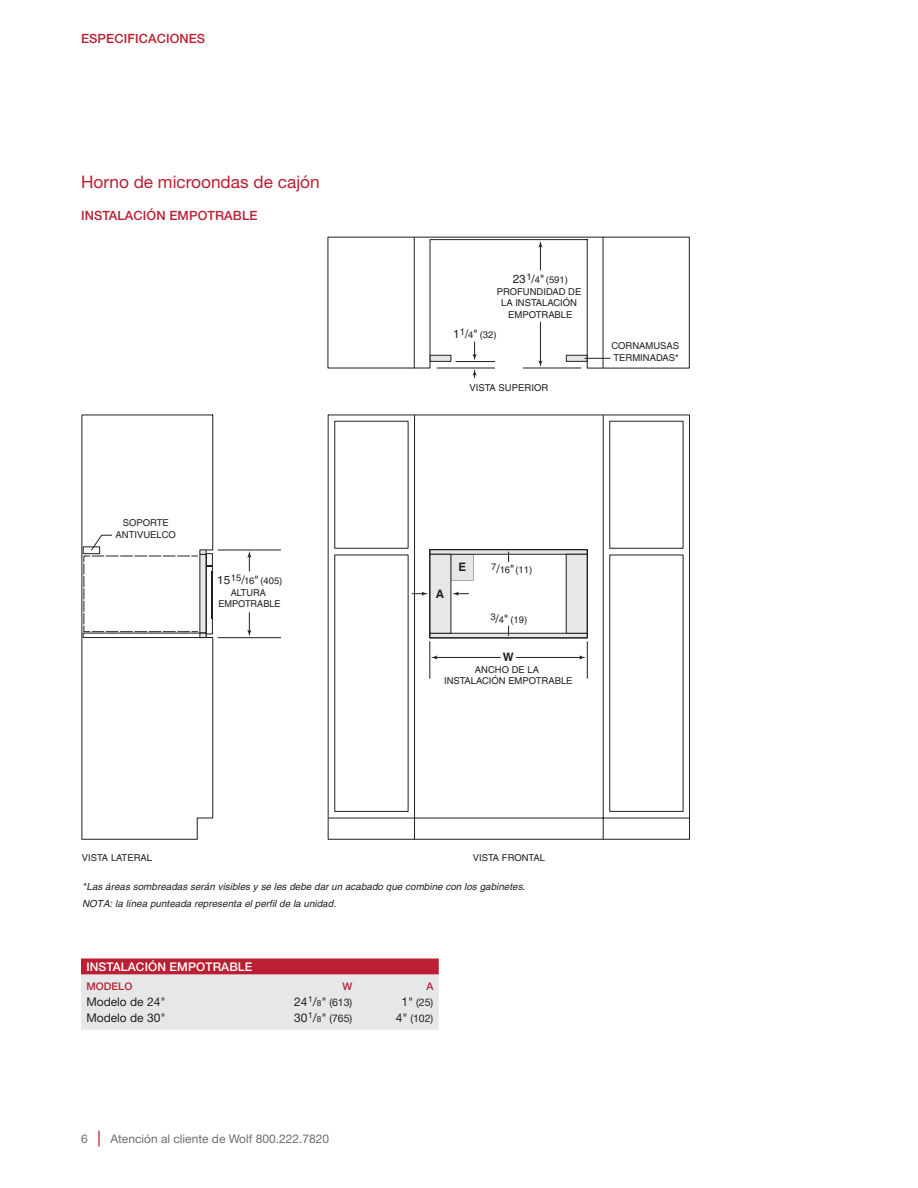
<style>
.page{position:relative;width:918px;height:1188px;background:#fff}
.page>*{position:absolute;margin:0;border:0;box-sizing:border-box;transform-origin:0 0}
.t1{font:17.25px "Helvetica Neue LT Std";color:#ba1f33}
.t2{font:500 12.75px "Helvetica Neue LT Std";letter-spacing:.01em;color:#ba1f33}
.t3{font:12px "Helvetica Neue LT Std";color:#6c6d70}
.t4{font:12px "Helvetica Neue LT Std";color:#231f20}
.t5{font:500 12px "Helvetica Neue LT Std";letter-spacing:.01em;color:#fff}
.t6{font:700 11.7px "Helvetica";color:#231f20}
.t7{font:10.5px "Helvetica Neue LT Std";color:#231f20}
.t8{font:500 10.5px "Helvetica Neue LT Std";letter-spacing:.01em;color:#ba1f33}
.t9{font:italic 9.75px/17.1px "Helvetica";letter-spacing:.005em;color:#231f20}
.t10{font:9.45px/11.7px "Helvetica";color:#231f20;text-align:center}
.s1{font-size:11.7px}
.s2{font-size:12px}
.s3{font-size:8.4px}
.s4{font-weight:500;font-size:15.6px;color:#ba1f33}
</style>
<div class="page">
<svg style="left:81px;top:414px;width:609px;height:426px"></svg>
<svg style="left:327px;top:237px;width:363px;height:132px"></svg>
<svg style="left:538px;top:360px;width:5px;height:7px"></svg>
<hr style="left:540px;top:322px;width:1px;height:40px;background:#231f20">
<svg style="left:538px;top:241px;width:5px;height:29px"></svg>
<hr style="left:523px;top:368px;width:58px;height:1px;background:#231f20">
<hr style="left:437px;top:368px;width:58px;height:1px;background:#231f20">
<hr style="left:456px;top:361px;width:39px;height:1px;background:#231f20">
<svg style="left:473px;top:342px;width:4px;height:19px"></svg>
<svg style="left:473px;top:369px;width:4px;height:9px"></svg>
<svg style="left:247px;top:613px;width:4px;height:24px"></svg>
<svg style="left:247px;top:551px;width:4px;height:20px"></svg>
<hr style="left:218px;top:550px;width:63px;height:1px;background:#231f20">
<hr style="left:218px;top:637px;width:63px;height:1px;background:#231f20">
<div style="left:206px;top:553px;width:7px;height:81px;border:1px solid #231f20"></div>
<div style="left:451px;top:554px;width:23px;height:27px;background:#e6e7e9;border:1px solid #a8a9ad"></div>
<svg style="left:431px;top:655px;width:6px;height:5px"></svg>
<hr style="left:436px;top:657px;width:64px;height:1px;background:#231f20">
<svg style="left:579px;top:655px;width:7px;height:5px"></svg>
<hr style="left:516px;top:657px;width:65px;height:1px;background:#231f20">
<svg style="left:431px;top:633px;width:155px;height:3px"></svg>
<svg style="left:431px;top:551px;width:155px;height:4px"></svg>
<div style="left:430px;top:554px;width:21px;height:80px;background:#e6e7e9"></div>
<div style="left:566px;top:554px;width:21px;height:80px;background:#e6e7e9;border:1px solid #231f20"></div>
<div style="left:429px;top:549px;width:159px;height:89px;border:1px solid #231f20"></div>
<svg style="left:452px;top:592px;width:16px;height:4px"></svg>
<svg style="left:412px;top:592px;width:16px;height:4px"></svg>
<hr style="left:430px;top:642px;width:1px;height:36px;background:#231f20">
<hr style="left:587px;top:642px;width:1px;height:36px;background:#231f20">
<svg style="left:83px;top:535px;width:129px;height:103px"></svg>
<div style="left:83px;top:546px;width:17px;height:8px;border:1px solid #231f20"></div>
<div style="left:566px;top:355px;width:21px;height:7px;background:#e6e7e9;border:1px solid #231f20"></div>
<div style="left:430px;top:355px;width:21px;height:7px;background:#e6e7e9;border:1px solid #231f20"></div>
<svg style="left:585px;top:358px;width:25px;height:1px"></svg>
<svg style="left:81px;top:958px;width:358px;height:72px;background:#dcbbc1"></svg>
<h2 class="t2" style="left:81px;top:31px;width:126px">ESPECIFICACIONES</h2>
<h1 class="t1" style="left:81px;top:171px;width:240px">Horno de microondas de cajón</h1>
<h2 class="t2" style="left:81px;top:208px;width:178px">INSTALACIÓN EMPOTRABLE</h2>
<p class="t10" style="left:116px;top:517px;width:62px">SOPORTE<br>ANTIVUELCO</p>
<p class="t10" style="left:217px;top:575px;width:67px"><span class="s1">15</span>15<span class="s1">/</span>16<span class="s1">"</span> (405)<br>ALTURA<br>EMPOTRABLE</p>
<p class="t10" style="left:497px;top:274px;width:86px"><span class="s1">23</span>1<span class="s1">/</span>4<span class="s1">"</span> (591)<br>PROFUNDIDAD DE<br>LA INSTALACIÓN<br>EMPOTRABLE</p>
<p class="t10" style="left:453px;top:329px;width:45px"><span class="s1">1</span>1<span class="s1">/</span>4<span class="s1">"</span> (32)</p>
<p class="t10" style="left:469px;top:381px;width:80px">VISTA SUPERIOR</p>
<p class="t10" style="left:611px;top:340px;width:69px;text-align:left">CORNAMUSAS<br>TERMINADAS*</p>
<p class="t6" style="left:436px;top:586px;width:10px">A</p>
<p class="t6" style="left:458px;top:560px;width:9px">E</p>
<p class="t10" style="left:491px;top:564px;width:43px">7<span class="s1">/</span>16<span class="s1">"</span>(11)</p>
<p class="t10" style="left:490px;top:614px;width:38px">3<span class="s1">/</span>4<span class="s1">"</span> (19)</p>
<p class="t6" style="left:503px;top:650px;width:12px">W</p>
<p class="t10" style="left:444px;top:664px;width:130px">ANCHO DE LA<br>INSTALACIÓN EMPOTRABLE</p>
<p class="t10" style="left:82px;top:852px;width:72px">VISTA LATERAL</p>
<p class="t10" style="left:473px;top:852px;width:74px">VISTA FRONTAL</p>
<p class="t9" style="left:82px;top:878px;width:445px">*Las áreas sombreadas serán visibles y se les debe dar un acabado que combine con los gabinetes.<br>NOTA: la línea punteada representa el perfil de la unidad.</p>
<p class="t5" style="left:86px;top:959px;width:168px">INSTALACIÓN EMPOTRABLE</p>
<p class="t8" style="left:86px;top:980px;width:48px">MODELO</p>
<p class="t8" style="left:342px;top:980px;width:11px">W</p>
<p class="t8" style="left:426px;top:980px;width:9px">A</p>
<p class="t4" style="left:86px;top:994px;width:81px">Modelo de 24"</p>
<p class="t7" style="left:294px;top:996px;width:60px"><span class="s2">24</span><sup>1</sup><span class="s2">/</span><span class="s3">8</span><span class="s2">"</span> (613)</p>
<p class="t7" style="left:402px;top:996px;width:33px"><span class="s2">1"</span> (25)</p>
<p class="t4" style="left:86px;top:1011px;width:81px">Modelo de 30"</p>
<p class="t7" style="left:294px;top:1012px;width:60px"><span class="s2">30</span><sup>1</sup><span class="s2">/</span><span class="s3">8</span><span class="s2">"</span> (765)</p>
<p class="t7" style="left:396px;top:1012px;width:39px"><span class="s2">4"</span> (102)</p>
<p class="t3" style="left:81px;top:1131px;width:250px">6 <span class="s4">|</span> Atención al cliente de Wolf 800.222.7820</p>
</div>
